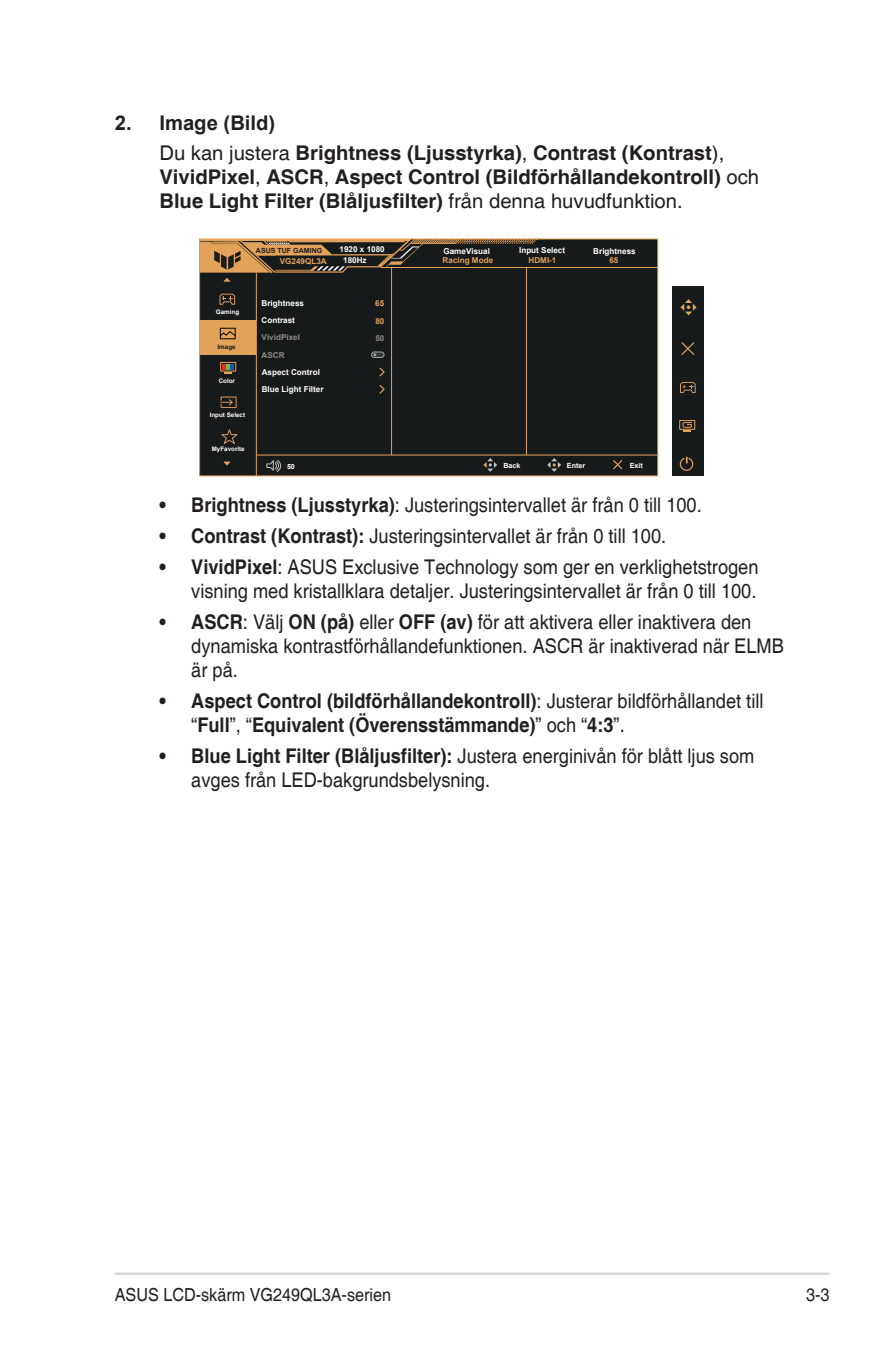
<style>
.page{position:relative;width:893px;height:1346px;background:#fff}
.page>*{position:absolute;margin:0;border:0;box-sizing:border-box;transform-origin:0 0}
.t1{font:20.25px/24.3px "Helvetica";color:#231f20;scale:.9 1}
.Body_Text_Indent{font:700 20.25px/24.3px "Helvetica";color:#231f20}
.Body_Text_Indent-2{font:700 20.25px/24.3px "Helvetica";color:#231f20;scale:.9 1}
.OSD_Item{font:700 20.25px "Arial";color:#231f20}
.t2{font:18px "Helvetica";color:#231f20;scale:.9 1}
.t3{font:700 8.1px/17.3px "Arial";color:#fff}
.t4{font:700 8.1px "Arial";color:#e3a25a}
.t5{font:700 7.2px "Arial";color:#fff}
.t6{font:700 6.98px "Arial";color:#1b1c1b}
.t7{font:700 6.3px "Arial";color:#fff}
.t8{font:700 6.3px "Arial";color:#171a1b}
.s1{font-weight:400}
.s2{font-weight:700}
</style>
<div class="page">
<hr style="left:115px;top:1272px;width:714px;height:3px;background:#d1d2d4">
<div style="left:200px;top:239px;width:458px;height:237px;background:#171a1b"></div>
<div style="left:220px;top:362px;width:16px;height:9px;border:1px solid #e3a25a"></div>
<svg style="left:222px;top:364px;width:12px;height:10px"></svg>
<svg style="left:220px;top:396px;width:17px;height:12px"></svg>
<svg style="left:221px;top:429px;width:17px;height:15px"></svg>
<div style="left:200px;top:320px;width:56px;height:34px;background:#e3a25a"></div>
<div style="left:220px;top:328px;width:15px;height:11px;border:1px solid #030303"></div>
<svg style="left:219px;top:331px;width:17px;height:6px"></svg>
<hr style="left:256px;top:273px;width:1px;height:203px;background:#e3a25a">
<hr style="left:391px;top:267px;width:1px;height:188px;background:#e3a25a">
<hr style="left:526px;top:267px;width:1px;height:188px;background:#e3a25a">
<hr style="left:256px;top:455px;width:402px;height:1px;background:#e3a25a">
<hr style="left:381px;top:267px;width:277px;height:1px;background:#e3a25a">
<svg style="left:200px;top:238px;width:337px;height:44px"></svg>
<svg style="left:223px;top:461px;width:7px;height:4px"></svg>
<svg style="left:483px;top:458px;width:14px;height:14px"></svg>
<svg style="left:547px;top:458px;width:14px;height:14px"></svg>
<svg style="left:266px;top:460px;width:16px;height:12px"></svg>
<svg style="left:372px;top:352px;width:12px;height:5px"></svg>
<div style="left:371px;top:352px;width:13px;height:6px;border:1px solid #fff;border-radius:3px"></div>
<svg style="left:379px;top:367px;width:6px;height:10px"></svg>
<svg style="left:379px;top:385px;width:6px;height:9px"></svg>
<svg style="left:613px;top:460px;width:10px;height:10px"></svg>
<div style="left:672px;top:286px;width:32px;height:190px;background:#171a1b"></div>
<svg style="left:680px;top:382px;width:16px;height:11px"></svg>
<svg style="left:680px;top:299px;width:17px;height:16px"></svg>
<svg style="left:681px;top:342px;width:14px;height:13px"></svg>
<div style="left:679px;top:420px;width:16px;height:10px;border:1px solid #e3a25a"></div>
<svg style="left:682px;top:422px;width:10px;height:10px"></svg>
<svg style="left:679px;top:457px;width:15px;height:14px"></svg>
<svg style="left:219px;top:293px;width:17px;height:12px"></svg>
<p class="OSD_Item" style="left:115px;top:109px;width:162px">2. Image (Bild)</p>
<p class="Body_Text_Indent" style="left:159px;top:141px;width:601px"><span class="s1">Du kan justera</span> Brightness (Ljusstyrka)<span class="s1">,</span> Contrast (Kontrast<span class="s1">),<br></span>VividPixel<span class="s1">,</span> ASCR<span class="s1">,</span> Aspect Control (Bildförhållandekontroll) <span class="s1">och<br></span>Blue Light Filter (Blåljusfilter) <span class="s1">från denna huvudfunktion.</span></p>
<p class="t6" style="left:256px;top:246px;width:68px">ASUS TUF GAMING</p>
<p class="t3" style="left:340px;top:241px;width:47px">1920 x 1080</p>
<p class="t3" style="left:443px;top:242px;width:48px">GameVisual</p>
<p class="t3" style="left:519px;top:241px;width:48px">Input Select</p>
<p class="t3" style="left:593px;top:242px;width:44px">Brightness</p>
<p class="t3" style="left:343px;top:252px;width:25px">180Hz</p>
<p class="t4" style="left:443px;top:254px;width:52px">Racing Mode</p>
<p class="t4" style="left:528px;top:255px;width:29px">HDMI-1</p>
<p class="t4" style="left:609px;top:255px;width:11px">65</p>
<p class="t4" style="left:280px;top:256px;width:48px">VG249QL3A</p>
<p class="t7" style="left:216px;top:307px;width:25px">Gaming</p>
<p class="t8" style="left:218px;top:342px;width:20px">Image</p>
<p class="t7" style="left:219px;top:377px;width:18px">Color</p>
<p class="t7" style="left:210px;top:411px;width:37px">Input Select</p>
<p class="t7" style="left:212px;top:445px;width:34px">MyFavorite</p>
<p class="t3" style="left:262px;top:294px;width:64px">Brightness<br>Contrast<br>VividPixel<br>ASCR<br>Aspect Control<br>Blue Light Filter</p>
<p class="t4" style="left:375px;top:297px;width:11px">65</p>
<p class="t4" style="left:375px;top:316px;width:11px">80</p>
<p class="t3" style="left:375px;top:330px;width:11px">50</p>
<p class="t5" style="left:287px;top:461px;width:9px">50</p>
<p class="t5" style="left:503px;top:460px;width:18px">Back</p>
<p class="t5" style="left:567px;top:460px;width:20px">Enter</p>
<p class="t5" style="left:630px;top:460px;width:15px">Exit</p>
<p class="t1" style="left:159px;top:494px;width:604px"><span class="s2">• Brightness (Ljusstyrka)</span>: Justeringsintervallet är från 0 till 100.</p>
<p class="t1" style="left:159px;top:524px;width:565px"><span class="s2">• Contrast (Kontrast):</span> Justeringsintervallet är från 0 till 100.</p>
<p class="t1" style="left:159px;top:555px;width:667px;text-align:right"><span class="s2">• VividPixel</span>: ASUS Exclusive Technology som ger en verklighetstrogen visning med kristallklara detaljer. Justeringsintervallet är från 0 till 100.</p>
<p class="t1" style="left:191px;top:610px;width:660px;text-indent:-32px"><span class="s2">• ASCR</span>: Välj <span class="s2">ON (på)</span> eller <span class="s2">OFF (av)</span> för att aktivera eller inaktivera den dynamiska kontrastförhållandefunktionen. ASCR är inaktiverad när ELMB är på.</p>
<p class="Body_Text_Indent-2" style="left:191px;top:690px;width:637px;text-indent:-32px">• Aspect Control (bildförhållandekontroll)<span class="s1">: Justerar bildförhållandet till “</span>Full<span class="s1">”, “</span>Equivalent (Överensstämmande)<span class="s1">” och “</span>4:3<span class="s1">”.</span></p>
<p class="t1" style="left:191px;top:744px;width:627px;text-indent:-32px"><span class="s2">• Blue Light Filter (Blåljusfilter):</span> Justera energinivån för blått ljus som avges från LED-bakgrundsbelysning.</p>
<p class="t2" style="left:115px;top:1284px;width:309px">ASUS LCD-skärm VG249QL3A-serien</p>
<p class="t2" style="left:806px;top:1284px;width:28px">3-3</p>
</div>
